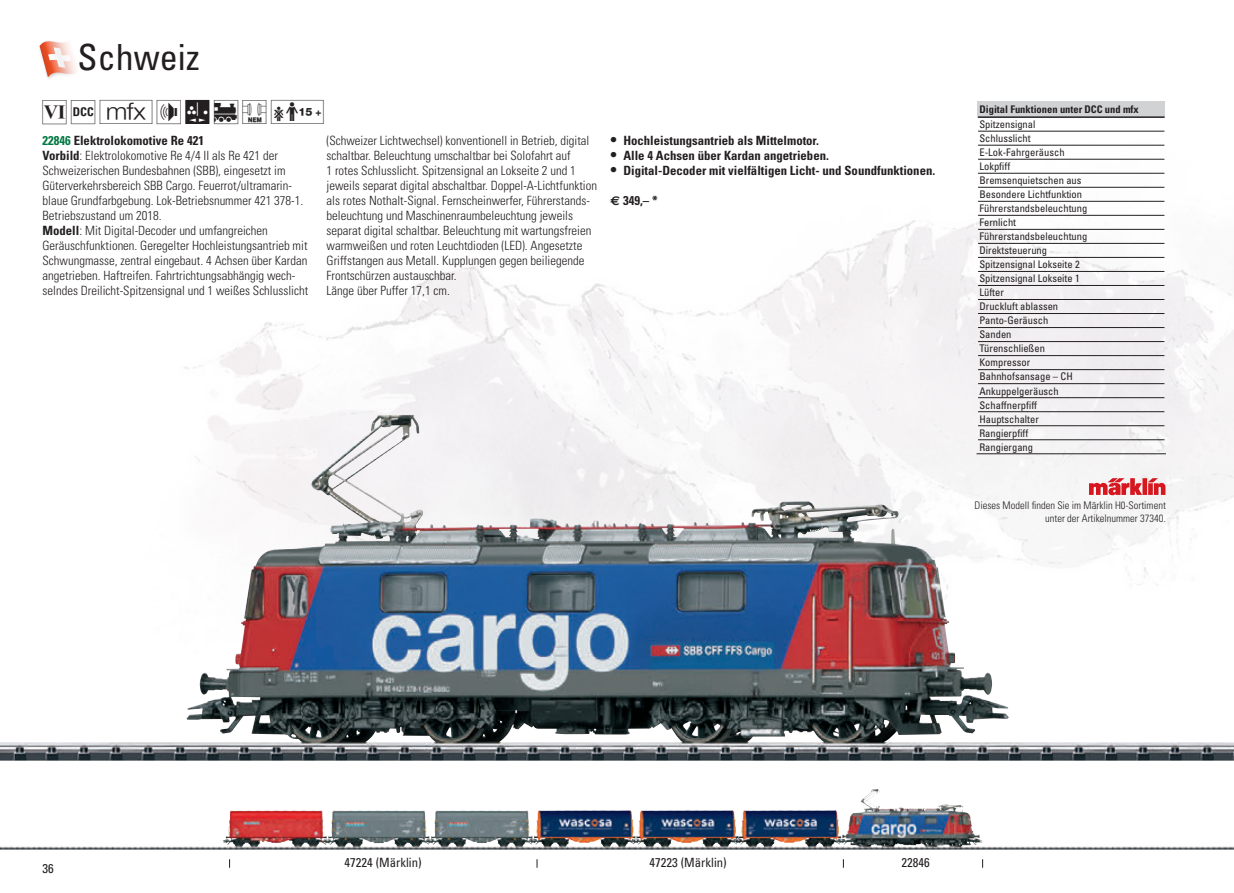
<style>
.page{position:relative;width:1234px;height:893px;background:#fff}
.page>*{position:absolute;margin:0;border:0;box-sizing:border-box;transform-origin:0 0}
.t1{font:condensed 36px "Univers LT Std";color:#231f20}
.t2{font:30px "Trix Piktos";color:#231f20}
.t3{font:300 condensed 12.75px/15px "Univers LT Std";color:#231f20}
.t4{font:700 condensed 12.75px "Univers LT Std";color:#231f20}
.t5{font:condensed 12.75px "Univers LT Std";color:#231f20}
.t6{font:condensed 10.5px/14.1px "Univers LT Std";color:#231f20}
.t7{font:300 condensed 10.5px/12.6px "Univers LT Std";color:#231f20;text-align:right}
.t8{font:700 condensed 10.5px "Univers LT Std";color:#231f20}
.s1{color:#007742}
.s2{font-weight:700}
.s3{font-size:15px}
.s4{font-family:"Euro Sans";font-stretch:normal}
</style>
<div class="page">
<img style="left:89px;top:101px;width:1144px;height:767px">
<svg style="left:40px;top:41px;width:37px;height:38px"></svg>
<img style="left:0;top:415px;width:1233px;height:345px">
<img style="left:780px;top:789px;width:96px;height:51px">
<svg style="left:1088px;top:478px;width:77px;height:17px"></svg>
<div style="left:977px;top:101px;width:187px;height:16px;background:#d1d2d4"></div>
<hr style="left:977px;top:117px;width:151px;height:1px;background:#231f20">
<hr style="left:1128px;top:117px;width:36px;height:1px;background:#231f20">
<hr style="left:977px;top:131px;width:151px;height:1px;background:#231f20">
<hr style="left:1128px;top:131px;width:36px;height:1px;background:#231f20">
<hr style="left:977px;top:145px;width:151px;height:1px;background:#231f20">
<hr style="left:1128px;top:145px;width:36px;height:1px;background:#231f20">
<hr style="left:977px;top:159px;width:151px;height:1px;background:#231f20">
<hr style="left:1128px;top:159px;width:36px;height:1px;background:#231f20">
<hr style="left:977px;top:173px;width:151px;height:1px;background:#231f20">
<hr style="left:1128px;top:173px;width:36px;height:1px;background:#231f20">
<hr style="left:977px;top:187px;width:151px;height:1px;background:#231f20">
<hr style="left:1128px;top:187px;width:36px;height:1px;background:#231f20">
<hr style="left:977px;top:201px;width:151px;height:1px;background:#231f20">
<hr style="left:1128px;top:201px;width:36px;height:1px;background:#231f20">
<hr style="left:977px;top:215px;width:151px;height:1px;background:#231f20">
<hr style="left:1128px;top:215px;width:36px;height:1px;background:#231f20">
<hr style="left:977px;top:229px;width:151px;height:1px;background:#231f20">
<hr style="left:1128px;top:229px;width:36px;height:1px;background:#231f20">
<hr style="left:977px;top:243px;width:151px;height:1px;background:#231f20">
<hr style="left:1128px;top:243px;width:36px;height:1px;background:#231f20">
<hr style="left:977px;top:257px;width:151px;height:1px;background:#231f20">
<hr style="left:1128px;top:257px;width:36px;height:1px;background:#231f20">
<hr style="left:977px;top:271px;width:151px;height:1px;background:#231f20">
<hr style="left:1128px;top:271px;width:36px;height:1px;background:#231f20">
<hr style="left:977px;top:285px;width:151px;height:1px;background:#231f20">
<hr style="left:1128px;top:285px;width:36px;height:1px;background:#231f20">
<hr style="left:977px;top:299px;width:151px;height:1px;background:#231f20">
<hr style="left:1128px;top:299px;width:36px;height:1px;background:#231f20">
<hr style="left:977px;top:313px;width:151px;height:1px;background:#231f20">
<hr style="left:1128px;top:313px;width:36px;height:1px;background:#231f20">
<hr style="left:977px;top:327px;width:151px;height:1px;background:#231f20">
<hr style="left:1128px;top:327px;width:36px;height:1px;background:#231f20">
<hr style="left:977px;top:341px;width:151px;height:1px;background:#231f20">
<hr style="left:1128px;top:341px;width:36px;height:1px;background:#231f20">
<hr style="left:977px;top:355px;width:151px;height:1px;background:#231f20">
<hr style="left:1128px;top:355px;width:36px;height:1px;background:#231f20">
<hr style="left:977px;top:369px;width:151px;height:1px;background:#231f20">
<hr style="left:1128px;top:369px;width:36px;height:1px;background:#231f20">
<hr style="left:977px;top:383px;width:151px;height:1px;background:#231f20">
<hr style="left:1128px;top:383px;width:36px;height:1px;background:#231f20">
<hr style="left:977px;top:397px;width:151px;height:1px;background:#231f20">
<hr style="left:1128px;top:397px;width:36px;height:1px;background:#231f20">
<hr style="left:977px;top:411px;width:151px;height:1px;background:#231f20">
<hr style="left:1128px;top:411px;width:36px;height:1px;background:#231f20">
<hr style="left:977px;top:425px;width:151px;height:1px;background:#231f20">
<hr style="left:1128px;top:425px;width:36px;height:1px;background:#231f20">
<hr style="left:977px;top:439px;width:151px;height:1px;background:#231f20">
<hr style="left:1128px;top:439px;width:36px;height:1px;background:#231f20">
<hr style="left:976px;top:454px;width:152px;height:1px;background:#231f20">
<hr style="left:1128px;top:454px;width:37px;height:1px;background:#231f20">
<h1 class="t1" style="left:78px;top:35px;width:124px">Schweiz</h1>
<h2 class="t2" style="left:43px;top:96px;width:287px">_§`!MZ1\</h2>
<p class="t4" style="left:43px;top:133px;width:163px"><span class="s1">22846</span> Elektrolokomotive Re 421</p>
<p class="t3" style="left:43px;top:148px;width:267px"><span class="s2">Vorbild</span>: Elektrolokomotive Re 4/4 II als Re 421 der Schweizerischen Bundesbahnen (SBB), eingesetzt im Güterverkehrsbereich SBB Cargo. Feuerrot/ultramarin&shy;blaue Grundfarbgebung. Lok-Betriebsnummer 421 378-1.<br>Betriebszustand um 2018.<br><span class="s2">Modell</span>: Mit Digital-Decoder und umfangreichen Geräuschfunktionen. Geregelter Hochleistungsantrieb mit Schwungmasse, zentral eingebaut. 4 Achsen über Kardan angetrieben. Haftreifen. Fahrtrichtungsabhängig wech&shy;selndes Dreilicht-Spitzensignal und 1 weißes Schlusslicht</p>
<p class="t3" style="left:326px;top:133px;width:272px">(Schweizer Lichtwechsel) konventionell in Betrieb, digital schaltbar. Beleuchtung umschaltbar bei Solofahrt auf<br>1 rotes Schlusslicht. Spitzensignal an Lokseite 2 und 1 jeweils separat digital abschaltbar. Doppel-A-Lichtfunktion als rotes Nothalt-Signal. Fernscheinwerfer, Führerstands&shy;beleuchtung und Maschinenraumbeleuchtung jeweils separat digital schaltbar. Beleuchtung mit wartungsfreien warmweißen und roten Leuchtdioden (LED). Angesetzte Griffstangen aus Metall. Kupplungen gegen beiliegende Frontschürzen austauschbar.<br>Länge über Puffer 17,1 cm.</p>
<p class="t4" style="left:610px;top:133px;width:210px"><span class="s3">•</span> Hochleistungsantrieb als Mittelmotor.</p>
<p class="t4" style="left:610px;top:148px;width:220px"><span class="s3">•</span> Alle 4 Achsen über Kardan angetrieben.</p>
<p class="t4" style="left:610px;top:163px;width:326px"><span class="s3">•</span> Digital-Decoder mit vielfältigen Licht- und Soundfunktionen.</p>
<p class="t4" style="left:610px;top:193px;width:49px"><span class="s4">€</span> 349,– *</p>
<p class="t8" style="left:979px;top:103px;width:161px">Digital Funktionen unter DCC und mfx</p>
<p class="t6" style="left:979px;top:117px;width:109px">Spitzensignal<br>Schlusslicht<br>E-Lok-Fahrgeräusch<br>Lokpfiff<br>Bremsenquietschen aus<br>Besondere Lichtfunktion<br>Führerstandsbeleuchtung<br>Fernlicht<br>Führerstandsbeleuchtung<br>Direktsteuerung<br>Spitzensignal Lokseite 2<br>Spitzensignal Lokseite 1<br>Lüfter<br>Druckluft ablassen<br>Panto-Geräusch<br>Sanden<br>Türenschließen<br>Kompressor<br>Bahnhofsansage – CH<br>Ankuppelgeräusch<br>Schaffnerpfiff<br>Hauptschalter<br>Rangierpfiff<br>Rangiergang</p>
<p class="t7" style="left:974px;top:499px;width:193px">Dieses Modell finden Sie im Märklin H0-Sortiment unter der Artikelnummer 37340.</p>
<p class="t5" style="left:43px;top:861px;width:13px">36</p>
<p class="t5" style="left:344px;top:855px;width:79px">47224 (Märklin)</p>
<p class="t5" style="left:649px;top:855px;width:79px">47223 (Märklin)</p>
<p class="t5" style="left:901px;top:854px;width:30px">22846</p>
</div>
